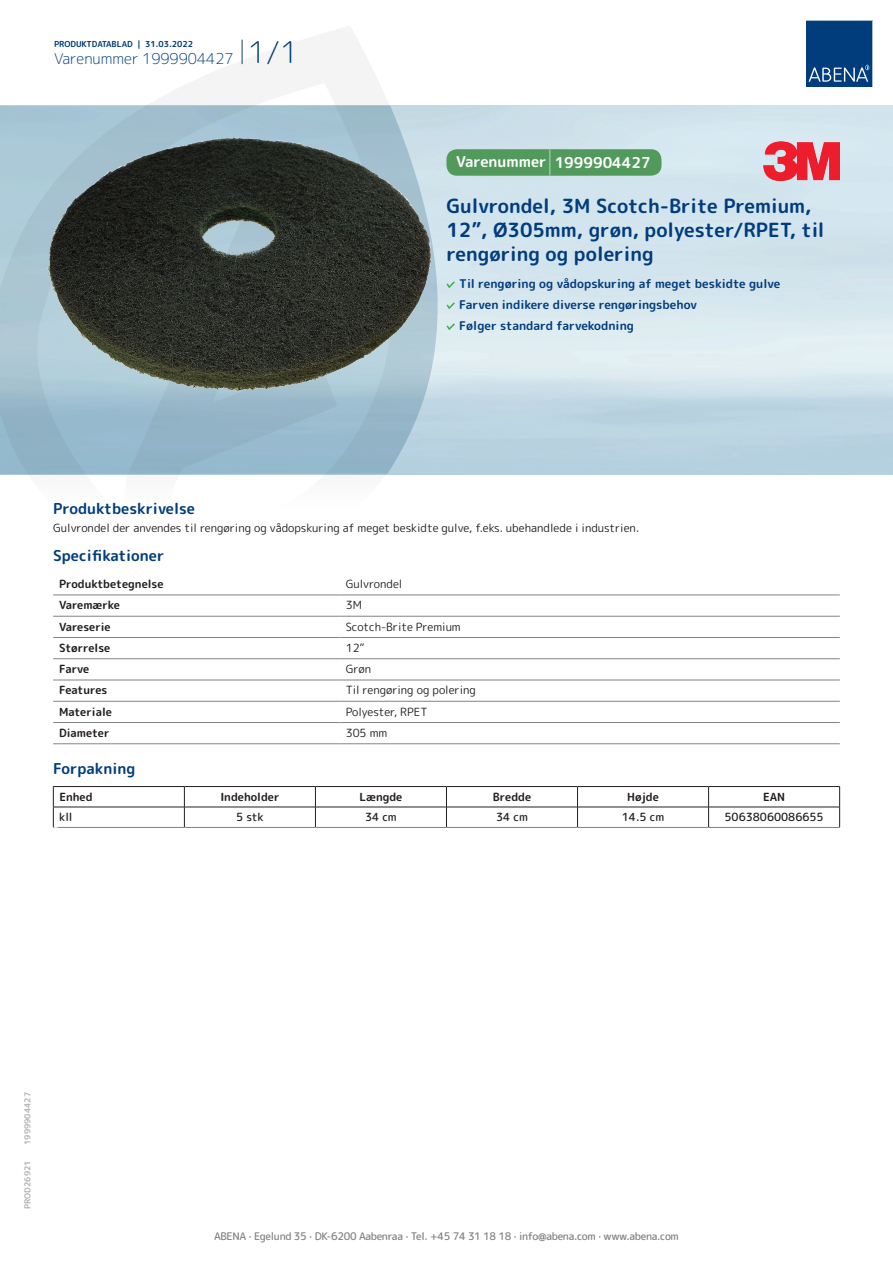
<style>
.page{position:relative;width:893px;height:1263px;background:#fff}
.page>*{position:absolute;margin:0;border:0;box-sizing:border-box;transform-origin:0 0}
.t1{font:700 19.5px/24px "Rounded Mplus 1 c";color:#013d7d}
.t2{font:700 15px "Rounded Mplus 1 c";color:#013d7d}
.t3{font:300 15px "Rounded Mplus 1 c";color:#013d7d}
.t4{font:700 15px "Rounded Mplus 1 c";color:#fff}
.t5{font:700 12px/21px "Rounded Mplus 1 c";color:#013d7d}
.t6{font:11.25px "Rounded Mplus 1 c";color:#231f20}
.t7{font:700 11.25px "Rounded Mplus 1 c";color:#231f20}
.t8{font:500 11.25px "Rounded Mplus 1 c";color:#231f20}
.t9{font:500 10.5px "Rounded Mplus 1 c";letter-spacing:-.03em;color:#808285}
.t10{font:700 10.5px "Rounded Mplus 1 c";color:#fff}
.t11{font:700 8.25px "Rounded Mplus 1 c";color:#013d7d}
.t12{font:700 8.25px "Rounded Mplus 1 c";color:#b2b3b7}
.s1{font-size:30px}
.s2{font-size:25.5px}
</style>
<div class="page">
<img style="left:439px;top:106px;width:454px;height:368px">
<svg style="left:0;top:26px;width:439px;height:569px"></svg>
<svg style="left:0;top:106px;width:438px;height:368px;background:#9fbfcf"></svg>
<svg style="left:242px;top:40px;width:1px;height:24px"></svg>
<svg style="left:806px;top:20px;width:67px;height:67px;background:#144b86"></svg>
<img style="left:47px;top:136px;width:384px;height:256px">
<hr style="left:53px;top:595px;width:287px;height:1px;background:#808285">
<hr style="left:340px;top:595px;width:500px;height:1px;background:#808285">
<hr style="left:53px;top:616px;width:287px;height:1px;background:#808285">
<hr style="left:340px;top:616px;width:500px;height:1px;background:#808285">
<hr style="left:53px;top:637px;width:287px;height:1px;background:#808285">
<hr style="left:340px;top:637px;width:500px;height:1px;background:#808285">
<hr style="left:53px;top:658px;width:287px;height:1px;background:#808285">
<hr style="left:340px;top:658px;width:500px;height:1px;background:#808285">
<hr style="left:53px;top:680px;width:287px;height:1px;background:#808285">
<hr style="left:340px;top:680px;width:500px;height:1px;background:#808285">
<hr style="left:53px;top:701px;width:287px;height:1px;background:#808285">
<hr style="left:340px;top:701px;width:500px;height:1px;background:#808285">
<hr style="left:53px;top:722px;width:287px;height:1px;background:#808285">
<hr style="left:340px;top:722px;width:500px;height:1px;background:#808285">
<hr style="left:53px;top:743px;width:287px;height:1px;background:#808285">
<hr style="left:340px;top:743px;width:500px;height:1px;background:#808285">
<hr style="left:53px;top:786px;width:131px;height:1px;background:#231f20">
<hr style="left:184px;top:786px;width:131px;height:1px;background:#231f20">
<hr style="left:315px;top:786px;width:131px;height:1px;background:#231f20">
<hr style="left:446px;top:786px;width:131px;height:1px;background:#231f20">
<hr style="left:577px;top:786px;width:132px;height:1px;background:#231f20">
<hr style="left:709px;top:786px;width:131px;height:1px;background:#231f20">
<hr style="left:53px;top:807px;width:131px;height:1px;background:#231f20">
<svg style="left:53px;top:787px;width:1px;height:40px"></svg>
<hr style="left:184px;top:807px;width:131px;height:1px;background:#231f20">
<svg style="left:184px;top:787px;width:1px;height:40px"></svg>
<hr style="left:315px;top:807px;width:131px;height:1px;background:#231f20">
<svg style="left:315px;top:787px;width:1px;height:40px"></svg>
<hr style="left:446px;top:807px;width:131px;height:1px;background:#231f20">
<svg style="left:446px;top:787px;width:1px;height:40px"></svg>
<hr style="left:577px;top:807px;width:132px;height:1px;background:#231f20">
<svg style="left:577px;top:787px;width:1px;height:40px"></svg>
<hr style="left:709px;top:807px;width:131px;height:1px;background:#231f20">
<svg style="left:708px;top:787px;width:1px;height:40px"></svg>
<svg style="left:839px;top:787px;width:1px;height:40px"></svg>
<hr style="left:53px;top:827px;width:131px;height:1px;background:#808285">
<hr style="left:184px;top:827px;width:131px;height:1px;background:#808285">
<hr style="left:315px;top:827px;width:131px;height:1px;background:#808285">
<hr style="left:446px;top:827px;width:131px;height:1px;background:#808285">
<hr style="left:577px;top:827px;width:132px;height:1px;background:#808285">
<hr style="left:709px;top:827px;width:131px;height:1px;background:#808285">
<svg style="left:446px;top:281px;width:9px;height:7px"></svg>
<svg style="left:446px;top:302px;width:9px;height:7px"></svg>
<svg style="left:446px;top:323px;width:9px;height:7px"></svg>
<div style="left:446px;top:149px;width:215px;height:27px;background:#52995c;border-radius:10px"></div>
<img style="left:764px;top:141px;width:75px;height:40px">
<p class="t11" style="left:54px;top:38px;width:141px">PRODUKTDATABLAD | 31.03.2022</p>
<h2 class="t3" style="left:54px;top:48px;width:246px">Varenummer 1999904427 <span class="s1">1/1</span></h2>
<h2 class="t4" style="left:456px;top:152px;width:196px">Varenummer <span class="s2">|</span> 1999904427</h2>
<h1 class="t1" style="left:446px;top:194px;width:379px">Gulvrondel, 3M Scotch-Brite Premium,<br>12”, Ø305mm, grøn, polyester/RPET, til rengøring og polering</h1>
<p class="t5" style="left:459px;top:273px;width:323px">Til rengøring og vådopskuring af meget beskidte gulve<br>Farven indikere diverse rengøringsbehov<br>Følger standard farvekodning</p>
<h2 class="t2" style="left:53px;top:498px;width:143px">Produktbeskrivelse</h2>
<p class="t6" style="left:53px;top:520px;width:587px">Gulvrondel der anvendes til rengøring og vådopskuring af meget beskidte gulve, f.eks. ubehandlede i industrien.</p>
<h2 class="t2" style="left:53px;top:545px;width:113px">Specifikationer</h2>
<p class="t7" style="left:59px;top:576px;width:106px">Produktbetegnelse</p>
<p class="t6" style="left:346px;top:576px;width:58px">Gulvrondel</p>
<p class="t7" style="left:59px;top:597px;width:62px">Varemærke</p>
<p class="t6" style="left:346px;top:597px;width:18px">3M</p>
<p class="t7" style="left:59px;top:618px;width:53px">Vareserie</p>
<p class="t6" style="left:346px;top:618px;width:117px">Scotch-Brite Premium</p>
<p class="t7" style="left:59px;top:640px;width:53px">Størrelse</p>
<p class="t6" style="left:346px;top:640px;width:20px">12”</p>
<p class="t7" style="left:59px;top:661px;width:32px">Farve</p>
<p class="t6" style="left:346px;top:661px;width:27px">Grøn</p>
<p class="t7" style="left:59px;top:682px;width:50px">Features</p>
<p class="t6" style="left:346px;top:682px;width:132px">Til rengøring og polering</p>
<p class="t7" style="left:59px;top:704px;width:54px">Materiale</p>
<p class="t6" style="left:346px;top:704px;width:83px">Polyester, RPET</p>
<p class="t7" style="left:59px;top:725px;width:52px">Diameter</p>
<p class="t6" style="left:346px;top:725px;width:43px">305 mm</p>
<h2 class="t2" style="left:53px;top:758px;width:84px">Forpakning</h2>
<p class="t7" style="left:59px;top:789px;width:35px">Enhed</p>
<p class="t7" style="left:220px;top:789px;width:61px">Indeholder</p>
<p class="t7" style="left:359px;top:789px;width:44px">Længde</p>
<p class="t7" style="left:493px;top:789px;width:40px">Bredde</p>
<p class="t7" style="left:627px;top:789px;width:33px">Højde</p>
<p class="t7" style="left:763px;top:789px;width:24px">EAN</p>
<p class="t8" style="left:59px;top:809px;width:15px">kll</p>
<p class="t8" style="left:236px;top:809px;width:29px">5 stk</p>
<p class="t8" style="left:365px;top:809px;width:33px">34 cm</p>
<p class="t8" style="left:496px;top:809px;width:33px">34 cm</p>
<p class="t8" style="left:622px;top:809px;width:44px">14.5 cm</p>
<p class="t8" style="left:724px;top:809px;width:101px">50638060086655</p>
<p class="t10" style="left:53px;top:823px;width:7px">*</p>
<p class="t12" style="left:22px;top:1145px;width:54px;rotate:-90deg">1999904427</p>
<p class="t12" style="left:22px;top:1209px;width:50px;rotate:-90deg">PROD26921</p>
<p class="t9" style="left:214px;top:1229px;width:466px">ABENA · Egelund 35 · DK-6200 Aabenraa · Tel. +45 74 31 18 18 · info@abena.com · www.abena.com</p>
</div>
